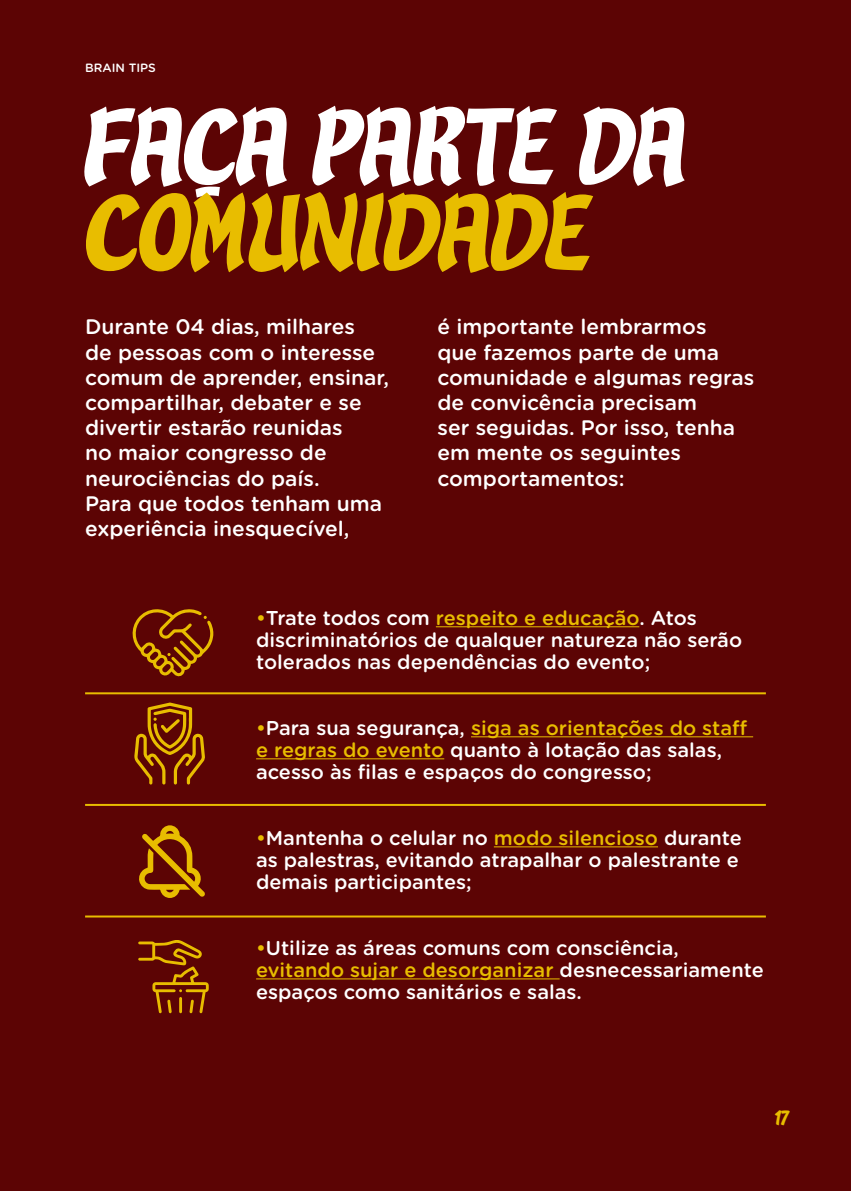
<style>
.page{position:relative;width:851px;height:1191px;background:#fff}
.page>*{position:absolute;margin:0;border:0;box-sizing:border-box;transform-origin:0 0}
.t1{font:96px "Suburbana 2023";letter-spacing:-.03em;color:#fff}
.t2{font:96px "Suburbana 2023";letter-spacing:-.025em;color:#e8bd00}
.t3{font:500 21px/25.2px "Gotham Rounded";color:#fff}
.t4{font:500 20px/22px "Gotham Rounded";color:#fff}
.t5{font:18px "Bonoco 2023";color:#e8bd00}
.t6{font:500 12px "Gotham Rounded";color:#fff}
.s1{color:#e8bd00}
</style>
<div class="page">
<div style="left:0;top:0;width:850px;height:1191px;background:#5c0404"></div>
<hr style="left:436px;top:626px;width:203px;height:1px;background:#e8bd00">
<hr style="left:471px;top:736px;width:282px;height:1px;background:#e8bd00">
<hr style="left:256px;top:758px;width:188px;height:1px;background:#e8bd00">
<hr style="left:494px;top:846px;width:164px;height:1px;background:#e8bd00">
<hr style="left:256px;top:978px;width:303px;height:1px;background:#e8bd00">
<hr style="left:85px;top:692px;width:680px;height:2px;background:#e8bd00">
<hr style="left:85px;top:804px;width:680px;height:2px;background:#e8bd00">
<hr style="left:85px;top:915px;width:680px;height:2px;background:#e8bd00">
<svg style="left:132px;top:609px;width:81px;height:68px"></svg>
<svg style="left:134px;top:702px;width:71px;height:82px"></svg>
<svg style="left:139px;top:825px;width:66px;height:73px"></svg>
<svg style="left:138px;top:940px;width:71px;height:73px"></svg>
<p class="t6" style="left:85px;top:59px;width:72px">BRAIN TIPS</p>
<h1 class="t1" style="left:85px;top:72px;width:606px">FAÇA PARTE DA</h1>
<h1 class="t2" style="left:85px;top:158px;width:510px">COMUNIDADE</h1>
<p class="t3" style="left:85px;top:313px;width:305px">Durante 04 dias, milhares<br>de pessoas com o interesse comum de aprender, ensinar, compartilhar, debater e se divertir estarão reunidas<br>no maior congresso de neurociências do país.<br>Para que todos tenham uma experiência inesquecível,</p>
<p class="t3" style="left:437px;top:313px;width:318px">é importante lembrarmos<br>que fazemos parte de uma comunidade e algumas regras de convicência precisam<br>ser seguidas. Por isso, tenha em mente os seguintes comportamentos:</p>
<p class="t4" style="left:256px;top:606px;width:487px"><span class="s1">•</span>Trate todos com <span class="s1">respeito e educação</span>. Atos discriminatórios de qualquer natureza não serão tolerados nas dependências do evento;</p>
<p class="t4" style="left:256px;top:716px;width:492px"><span class="s1">•</span>Para sua segurança, <span class="s1">siga as orientações do staff e regras do evento</span> quanto à lotação das salas, acesso às filas e espaços do congresso;</p>
<p class="t4" style="left:256px;top:826px;width:487px"><span class="s1">•</span>Mantenha o celular no <span class="s1">modo silencioso</span> durante as palestras, evitando atrapalhar o palestrante e demais participantes;</p>
<p class="t4" style="left:256px;top:936px;width:509px"><span class="s1">•</span>Utilize as áreas comuns com consciência, <span class="s1">evitando sujar e desorganizar</span> desnecessariamente espaços como sanitários e salas.</p>
<p class="t5" style="left:774px;top:1104px;width:17px">17</p>
</div>
